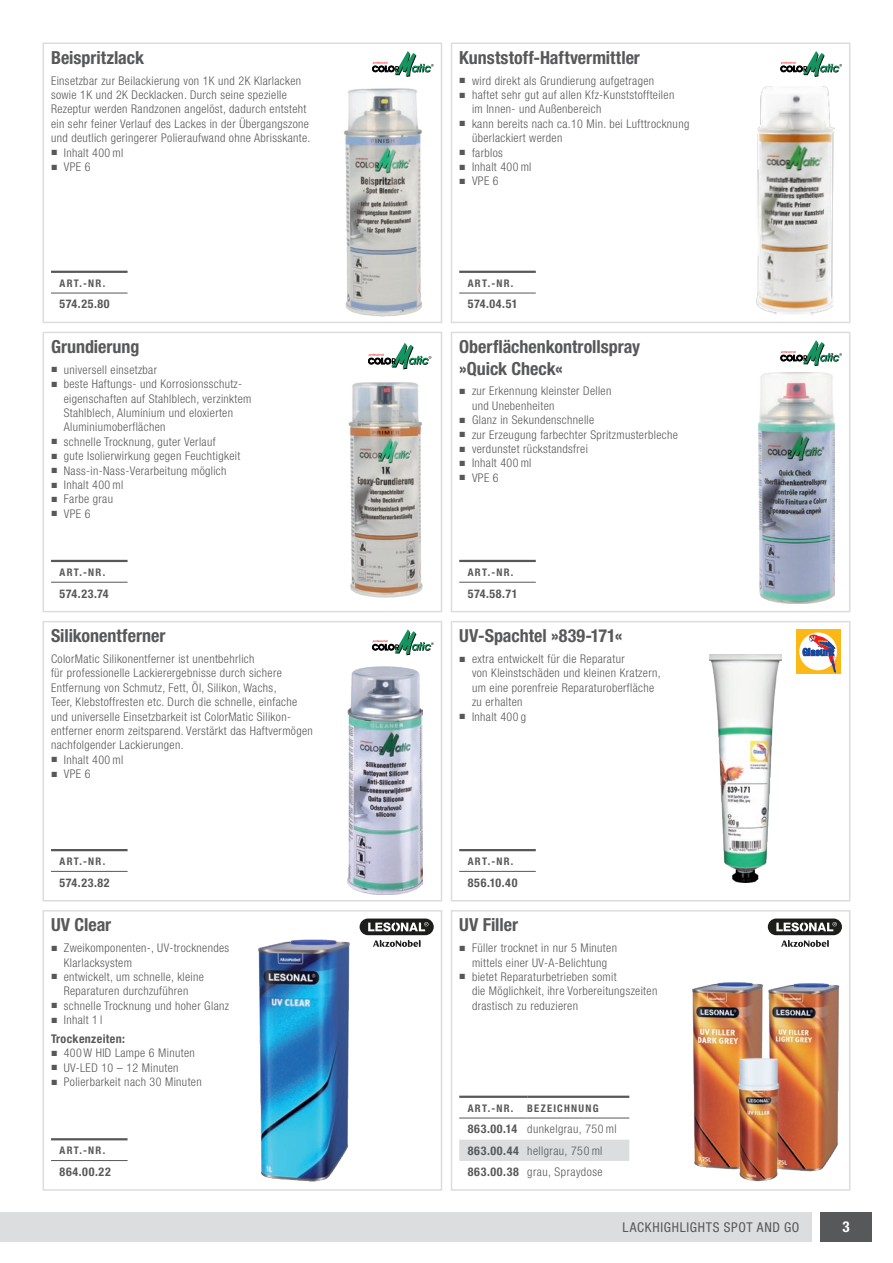
<style>
.page{position:relative;width:893px;height:1263px;background:#fff}
.page>*{position:absolute;margin:0;border:0;box-sizing:border-box;transform-origin:0 0}
.t1{font:700 condensed 18px/21.6px "Helvetica Neue LT Pro";color:#57585a}
.t2{font:700 condensed 15px "Helvetica Neue LT Pro";color:#fff}
.t3{font:condensed 13.5px "Helvetica Neue LT Pro";letter-spacing:.05em;color:#57585a}
.t4{font:300 condensed 12px/14.4px "Helvetica Neue LT Pro";letter-spacing:.03em;color:#57585a}
.t5{font:700 condensed 12px/18.6px "Helvetica Neue LT Pro";letter-spacing:.04em;color:#57585a}
.t6{font:700 condensed 10.5px "Helvetica Neue LT Pro";letter-spacing:.12em;color:#57585a}
.s1{font-weight:300}
.s2{font-weight:700}
</style>
<div class="page">
<div style="left:821px;top:1212px;width:51px;height:30px;background:#57585a"></div>
<div style="left:0;top:1212px;width:812px;height:30px;background:#dcdddf"></div>
<div style="left:43px;top:332px;width:399px;height:280px;border:2px solid #dcdddf"></div>
<div style="left:451px;top:332px;width:399px;height:280px;border:2px solid #dcdddf"></div>
<div style="left:43px;top:621px;width:399px;height:280px;border:2px solid #dcdddf"></div>
<div style="left:43px;top:910px;width:399px;height:281px;border:2px solid #dcdddf"></div>
<div style="left:451px;top:621px;width:399px;height:280px;border:2px solid #dcdddf"></div>
<svg style="left:372px;top:629px;width:62px;height:26px"></svg>
<svg style="left:360px;top:918px;width:74px;height:29px"></svg>
<svg style="left:780px;top:340px;width:62px;height:26px"></svg>
<div style="left:796px;top:629px;width:44px;height:44px;background:#fcb814"></div>
<svg style="left:799px;top:632px;width:38px;height:38px"></svg>
<svg style="left:803px;top:635px;width:33px;height:38px"></svg>
<img style="left:249px;top:939px;width:109px;height:250px">
<hr style="left:51px;top:849px;width:77px;height:2px;background:#57585a">
<hr style="left:51px;top:871px;width:77px;height:1px;background:#57585a">
<hr style="left:51px;top:1138px;width:77px;height:2px;background:#57585a">
<hr style="left:51px;top:1160px;width:77px;height:1px;background:#57585a">
<hr style="left:459px;top:560px;width:77px;height:2px;background:#57585a">
<hr style="left:459px;top:582px;width:77px;height:1px;background:#57585a">
<hr style="left:459px;top:849px;width:77px;height:2px;background:#57585a">
<hr style="left:459px;top:871px;width:77px;height:1px;background:#57585a">
<img style="left:347px;top:666px;width:76px;height:228px">
<img style="left:759px;top:373px;width:75px;height:230px">
<img style="left:710px;top:655px;width:72px;height:227px">
<div style="left:451px;top:910px;width:399px;height:281px;border:2px solid #dcdddf"></div>
<svg style="left:768px;top:918px;width:74px;height:29px"></svg>
<div style="left:459px;top:1140px;width:170px;height:21px;background:#dcdddf"></div>
<hr style="left:527px;top:1096px;width:102px;height:2px;background:#57585a">
<hr style="left:527px;top:1118px;width:102px;height:1px;background:#57585a">
<hr style="left:459px;top:1096px;width:68px;height:2px;background:#57585a">
<hr style="left:459px;top:1118px;width:68px;height:1px;background:#57585a">
<img style="left:692px;top:982px;width:63px;height:188px">
<img style="left:755px;top:973px;width:96px;height:204px">
<img style="left:732px;top:1056px;width:53px;height:126px">
<hr style="left:51px;top:560px;width:77px;height:2px;background:#57585a">
<hr style="left:51px;top:582px;width:77px;height:1px;background:#57585a">
<svg style="left:368px;top:343px;width:63px;height:26px"></svg>
<img style="left:348px;top:382px;width:75px;height:216px">
<div style="left:43px;top:43px;width:399px;height:280px;border:2px solid #dcdddf"></div>
<hr style="left:51px;top:271px;width:77px;height:2px;background:#57585a">
<hr style="left:51px;top:293px;width:77px;height:1px;background:#57585a">
<svg style="left:372px;top:51px;width:62px;height:26px"></svg>
<img style="left:337px;top:88px;width:91px;height:234px">
<div style="left:451px;top:43px;width:399px;height:280px;border:2px solid #dcdddf"></div>
<hr style="left:459px;top:271px;width:77px;height:2px;background:#57585a">
<hr style="left:459px;top:293px;width:77px;height:1px;background:#57585a">
<svg style="left:780px;top:51px;width:62px;height:26px"></svg>
<img style="left:756px;top:86px;width:79px;height:229px">
<h1 class="t1" style="left:51px;top:47px;width:95px">Beispritzlack</h1>
<p class="t4" style="left:51px;top:73px;width:261px">Einsetzbar zur Beilackierung von 1K und 2K Klarlacken sowie 1K und 2K Decklacken. Durch seine spezielle Rezeptur werden Randzonen angelöst, dadurch entsteht ein sehr feiner Verlauf des Lackes in der Übergangszone und deutlich geringerer Polieraufwand ohne Abrisskante.</p>
<p class="t4" style="left:51px;top:145px;width:74px">■ Inhalt 400 ml</p>
<p class="t4" style="left:51px;top:160px;width:41px">■ VPE 6</p>
<p class="t6" style="left:60px;top:276px;width:47px">ART.-NR.</p>
<p class="t5" style="left:60px;top:295px;width:52px">574.25.80</p>
<h1 class="t1" style="left:51px;top:336px;width:90px">Grundierung</h1>
<p class="t4" style="left:51px;top:362px;width:108px">■ universell einsetzbar</p>
<p class="t4" style="left:64px;top:377px;width:189px;text-indent:-13px">■ beste Haftungs- und Korrosionsschutz&shy;eigenschaften auf Stahlblech, verzinktem Stahlblech, Aluminium und eloxierten Aluminiumoberflächen</p>
<p class="t4" style="left:51px;top:434px;width:166px">■ schnelle Trocknung, guter Verlauf</p>
<p class="t4" style="left:51px;top:449px;width:191px">■ gute Isolierwirkung gegen Feuchtigkeit</p>
<p class="t4" style="left:51px;top:463px;width:177px">■ Nass-in-Nass-Verarbeitung möglich</p>
<p class="t4" style="left:51px;top:477px;width:74px">■ Inhalt 400 ml</p>
<p class="t4" style="left:51px;top:492px;width:64px">■ Farbe grau</p>
<p class="t4" style="left:51px;top:506px;width:41px">■ VPE 6</p>
<p class="t6" style="left:60px;top:566px;width:47px">ART.-NR.</p>
<p class="t5" style="left:60px;top:584px;width:51px">574.23.74</p>
<h1 class="t1" style="left:51px;top:625px;width:116px">Silikonentferner</h1>
<p class="t4" style="left:51px;top:651px;width:263px">ColorMatic Silikonentferner ist unentbehrlich<br>für professionelle Lackierergebnisse durch sichere Entfernung von Schmutz, Fett, Öl, Silikon, Wachs,<br>Teer, Klebstoffresten etc. Durch die schnelle, einfache und universelle Einsetzbarkeit ist ColorMatic Silikon&shy;entferner enorm zeitsparend. Verstärkt das Haftvermögen nachfolgender Lackierungen.</p>
<p class="t4" style="left:51px;top:752px;width:74px">■ Inhalt 400 ml</p>
<p class="t4" style="left:51px;top:767px;width:41px">■ VPE 6</p>
<p class="t6" style="left:60px;top:855px;width:47px">ART.-NR.</p>
<p class="t5" style="left:60px;top:873px;width:52px">574.23.82</p>
<h1 class="t1" style="left:51px;top:914px;width:62px">UV Clear</h1>
<p class="t4" style="left:64px;top:941px;width:167px;text-indent:-13px">■ Zweikomponenten-, UV-trocknendes<br>Klarlacksystem</p>
<p class="t4" style="left:51px;top:969px;width:154px;text-align:center">■ entwickelt, um schnelle, kleine<br>Reparaturen durchzuführen</p>
<p class="t4" style="left:51px;top:998px;width:180px">■ schnelle Trocknung und hoher Glanz</p>
<p class="t5" style="left:51px;top:1011px;width:75px">■ <span class="s1">Inhalt 1 l<br></span>Trockenzeiten:</p>
<p class="t4" style="left:51px;top:1046px;width:145px">■ 400 W HID Lampe 6 Minuten</p>
<p class="t4" style="left:51px;top:1060px;width:129px">■ UV-LED 10 – 12 Minuten</p>
<p class="t4" style="left:51px;top:1074px;width:152px">■ Polierbarkeit nach 30 Minuten</p>
<p class="t6" style="left:60px;top:1144px;width:47px">ART.-NR.</p>
<p class="t5" style="left:60px;top:1162px;width:53px">864.00.22</p>
<h1 class="t1" style="left:459px;top:47px;width:182px">Kunststoff-Haftvermittler</h1>
<p class="t4" style="left:459px;top:73px;width:197px">■ wird direkt als Grundierung aufgetragen</p>
<p class="t4" style="left:472px;top:88px;width:204px;text-indent:-13px">■ haftet sehr gut auf allen Kfz-Kunststoffteilen im Innen- und Außenbereich</p>
<p class="t4" style="left:472px;top:116px;width:219px;text-indent:-13px">■ kann bereits nach ca.10 Min. bei Lufttrocknung überlackiert werden</p>
<p class="t4" style="left:459px;top:145px;width:45px">■ farblos</p>
<p class="t4" style="left:459px;top:160px;width:74px">■ Inhalt 400 ml</p>
<p class="t4" style="left:459px;top:174px;width:41px">■ VPE 6</p>
<p class="t6" style="left:468px;top:276px;width:47px">ART.-NR.</p>
<p class="t5" style="left:468px;top:295px;width:51px">574.04.51</p>
<h1 class="t1" style="left:459px;top:336px;width:182px">Oberflächenkontrollspray »Quick Check«</h1>
<p class="t4" style="left:472px;top:384px;width:141px;text-indent:-13px">■ zur Erkennung kleinster Dellen und Unebenheiten</p>
<p class="t4" style="left:459px;top:413px;width:137px">■ Glanz in Sekundenschnelle</p>
<p class="t4" style="left:459px;top:427px;width:220px">■ zur Erzeugung farbechter Spritzmusterbleche</p>
<p class="t4" style="left:459px;top:441px;width:130px">■ verdunstet rückstandsfrei</p>
<p class="t4" style="left:459px;top:456px;width:74px">■ Inhalt 400 ml</p>
<p class="t4" style="left:459px;top:470px;width:41px">■ VPE 6</p>
<p class="t6" style="left:468px;top:566px;width:47px">ART.-NR.</p>
<p class="t5" style="left:468px;top:584px;width:51px">574.58.71</p>
<h1 class="t1" style="left:459px;top:625px;width:165px">UV-Spachtel »839-171«</h1>
<p class="t4" style="left:472px;top:651px;width:190px;text-indent:-13px">■ extra entwickelt für die Reparatur<br>von Kleinstschäden und kleinen Kratzern, um eine porenfreie Reparaturoberfläche zu erhalten</p>
<p class="t4" style="left:459px;top:709px;width:68px">■ Inhalt 400 g</p>
<p class="t6" style="left:468px;top:855px;width:47px">ART.-NR.</p>
<p class="t5" style="left:468px;top:873px;width:51px">856.10.40</p>
<h1 class="t1" style="left:459px;top:914px;width:60px">UV Filler</h1>
<p class="t4" style="left:459px;top:941px;width:159px;text-align:center">■ Füller trocknet in nur 5 Minuten mittels einer UV-A-Belichtung</p>
<p class="t4" style="left:472px;top:969px;width:187px;text-indent:-13px">■ bietet Reparaturbetrieben somit<br>die Möglichkeit, ihre Vorbereitungszeiten drastisch zu reduzieren</p>
<p class="t6" style="left:468px;top:1101px;width:47px">ART.-NR.</p>
<p class="t6" style="left:527px;top:1101px;width:73px">BEZEICHNUNG</p>
<p class="t4" style="left:468px;top:1118px;width:150px;line-height:21.3px"><span class="s2">863.00.14</span> dunkelgrau, 750 ml<br><span class="s2">863.00.44</span> hellgrau, 750 ml<br><span class="s2">863.00.38</span> grau, Spraydose</p>
<p class="t3" style="left:623px;top:1219px;width:178px">LACKHIGHLIGHTS SPOT AND GO</p>
<p class="t2" style="left:843px;top:1218px;width:9px">3</p>
</div>
